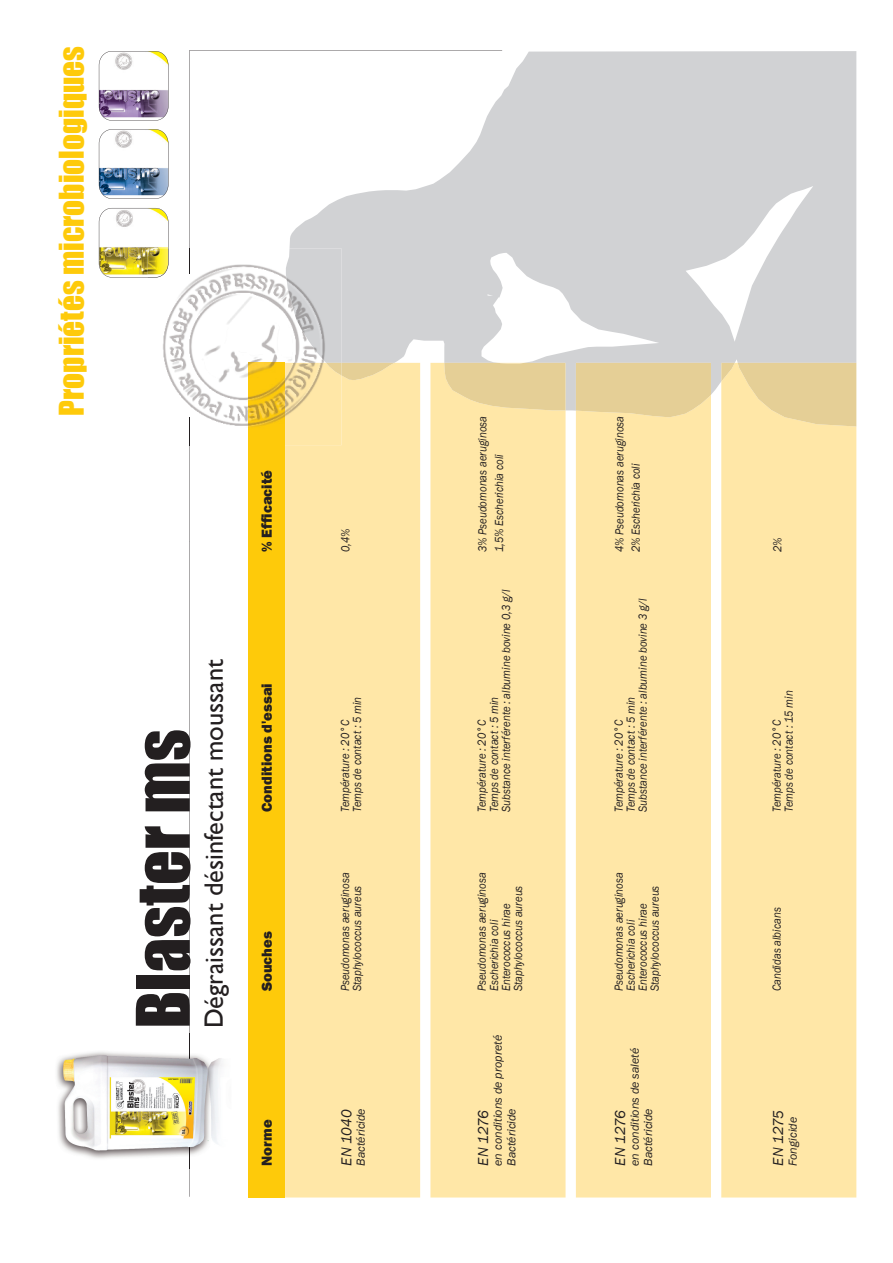
<style>
.page{position:relative;width:893px;height:1263px;background:#fff}
.page>*{position:absolute;margin:0;border:0;box-sizing:border-box;transform-origin:0 0}
.t1{font:68.1px "Impact";color:#231f20}
.t2{font:31.2px "Impact";color:#feca0a}
.t3{font:26.4px "Gill Sans";color:#231f20}
.t4{font:800 14.85px "Franklin Gothic";color:#231f20}
.t5{font:italic 14.85px "Franklin Gothic";letter-spacing:-.01em;color:#231f20}
.t6{font:italic 12px/12px "Franklin Gothic";color:#231f20;scale:.9 1}
.t7{font:italic 12px/13.5px "Franklin Gothic";color:#231f20}
</style>
<div class="page">
<svg style="left:99px;top:208px;width:69px;height:70px"></svg>
<svg style="left:99px;top:129px;width:69px;height:70px"></svg>
<svg style="left:99px;top:51px;width:69px;height:70px"></svg>
<svg style="left:189px;top:50px;width:313px;height:198px"></svg>
<svg style="left:289px;top:51px;width:567px;height:360px;fill:#d1d2d4"></svg>
<div style="left:248px;top:363px;width:36px;height:835px;background:#feca0a"></div>
<div style="left:285px;top:363px;width:135px;height:835px;background:#ffe7a7"></div>
<svg style="left:341px;top:363px;width:53px;height:17px"></svg>
<div style="left:430px;top:363px;width:135px;height:835px;background:#ffe7a7"></div>
<svg style="left:444px;top:363px;width:121px;height:47px;background:#e8d298"></svg>
<div style="left:576px;top:417px;width:135px;height:781px;background:#ffe7a7"></div>
<svg style="left:576px;top:363px;width:135px;height:54px;background:#e7d197"></svg>
<div style="left:721px;top:427px;width:135px;height:771px;background:#ffe7a7"></div>
<svg style="left:721px;top:363px;width:135px;height:64px;background:#ecd69b"></svg>
<img style="left:148px;top:248px;width:138px;height:178px">
<img style="left:148px;top:248px;width:20px;height:29px">
<img style="left:155px;top:263px;width:13px;height:15px">
<svg style="left:189px;top:418px;width:1px;height:779px"></svg>
<svg style="left:189px;top:248px;width:1px;height:26px"></svg>
<img style="left:286px;top:248px;width:55px;height:115px">
<img style="left:248px;top:363px;width:93px;height:82px">
<img style="left:326px;top:363px;width:15px;height:12px">
<img style="left:57px;top:1052px;width:165px;height:107px">
<img style="left:189px;top:1033px;width:1px;height:135px">
<h2 class="t2" style="left:59px;top:416px;width:371px;rotate:-90deg">Propriétés microbiologiques</h2>
<p class="t4" style="left:258px;top:552px;width:84px;rotate:-90deg">% Efficacité</p>
<h1 class="t1" style="left:136px;top:1028px;width:301px;rotate:-90deg">Blaster ms</h1>
<h3 class="t3" style="left:203px;top:1028px;width:371px;rotate:-90deg">Dégraissant désinfectant moussant</h3>
<p class="t4" style="left:258px;top:812px;width:130px;rotate:-90deg">Conditions d'essai</p>
<p class="t4" style="left:258px;top:991px;width:61px;rotate:-90deg">Souches</p>
<p class="t4" style="left:258px;top:1166px;width:48px;rotate:-90deg">Norme</p>
<p class="t6" style="left:340px;top:552px;width:28px;rotate:-90deg">0,4%</p>
<p class="t6" style="left:340px;top:812px;width:130px;rotate:-90deg">Température : 20°C<br>Temps de contact : 5 min</p>
<p class="t6" style="left:340px;top:991px;width:134px;rotate:-90deg">Pseudomonas aeruginosa<br>Staphylococcus aureus</p>
<p class="t5" style="left:340px;top:1166px;width:57px;rotate:-90deg">EN 1040</p>
<p class="t7" style="left:355px;top:1166px;width:59px;rotate:-90deg">Bactéricide</p>
<p class="t6" style="left:475px;top:552px;width:153px;line-height:16.5px;rotate:-90deg">3% Pseudomonas aeruginosa<br>1,5% Escherichia coli</p>
<p class="t6" style="left:476px;top:812px;width:249px;rotate:-90deg">Température : 20°C<br>Temps de contact : 5 min<br>Substance interférente : albumine bovine 0,3 g/l</p>
<p class="t6" style="left:476px;top:991px;width:134px;rotate:-90deg">Pseudomonas aeruginosa<br>Escherichia coli<br>Enterococcus hirae<br>Staphylococcus aureus</p>
<p class="t7" style="left:491px;top:1166px;width:132px;rotate:-90deg">en conditions de propreté<br>Bactéricide</p>
<p class="t5" style="left:477px;top:1166px;width:57px;rotate:-90deg">EN 1276</p>
<p class="t6" style="left:611px;top:552px;width:153px;line-height:16.5px;rotate:-90deg">4% Pseudomonas aeruginosa<br>2% Escherichia coli</p>
<p class="t6" style="left:613px;top:812px;width:239px;rotate:-90deg">Température : 20°C<br>Temps de contact : 5 min<br>Substance interférente : albumine bovine 3 g/l</p>
<p class="t6" style="left:613px;top:991px;width:134px;rotate:-90deg">Pseudomonas aeruginosa<br>Escherichia coli<br>Enterococcus hirae<br>Staphylococcus aureus</p>
<p class="t7" style="left:628px;top:1166px;width:120px;rotate:-90deg">en conditions de saleté<br>Bactéricide</p>
<p class="t5" style="left:614px;top:1166px;width:57px;rotate:-90deg">EN 1276</p>
<p class="t6" style="left:772px;top:552px;width:18px;rotate:-90deg">2%</p>
<p class="t6" style="left:771px;top:812px;width:136px;rotate:-90deg">Température : 20°C<br>Temps de contact : 15 min</p>
<p class="t6" style="left:771px;top:991px;width:95px;rotate:-90deg">Candidas albicans</p>
<p class="t5" style="left:772px;top:1166px;width:57px;rotate:-90deg">EN 1275</p>
<p class="t7" style="left:786px;top:1166px;width:50px;rotate:-90deg">Fongicide</p>
</div>
